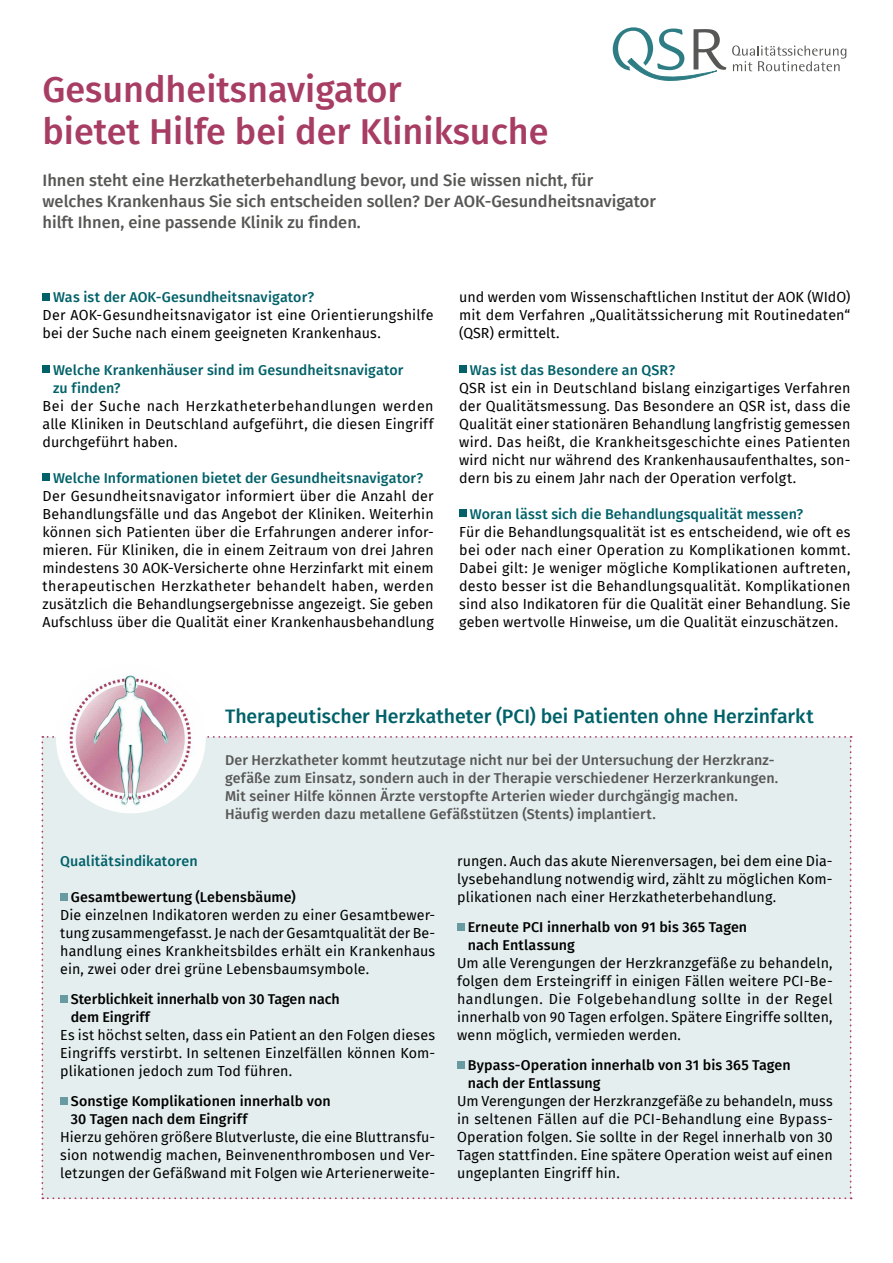
<style>
.page{position:relative;width:893px;height:1263px;background:#fff}
.page>*{position:absolute;margin:0;border:0;box-sizing:border-box;transform-origin:0 0}
.t1{font:500 36px/42px "Fira Sans";color:#a83d64}
.t2{font:500 19.5px "Fira Sans";letter-spacing:-.005em;color:#006169}
.t3{font:500 16.5px/21px "Fira Sans";color:#575756}
.t4{font:14.25px/18px "Fira Sans";letter-spacing:.005em;color:#000;text-align:justify}
.t5{font:500 14.25px/18px "Fira Sans";letter-spacing:.005em;color:#575756}
.t6{font:500 14.25px/18px "Fira Sans";letter-spacing:.005em;color:#000}
.t7{font:500 14.25px/18px "Fira Sans";letter-spacing:.005em;color:#006169}
</style>
<div class="page">
<svg style="left:612px;top:27px;width:235px;height:54px"></svg>
<div style="left:43px;top:293px;width:7px;height:7px;background:#006169"></div>
<div style="left:43px;top:365px;width:7px;height:7px;background:#006169"></div>
<div style="left:43px;top:473px;width:7px;height:7px;background:#006169"></div>
<div style="left:459px;top:365px;width:7px;height:7px;background:#006169"></div>
<div style="left:459px;top:509px;width:7px;height:7px;background:#006169"></div>
<div style="left:41px;top:736px;width:811px;height:463px;background:#e5eeef"></div>
<img style="left:56px;top:664px;width:150px;height:149px;border-radius:75px">
<h1 class="t1" style="left:43px;top:66px;width:508px">Gesundheitsnavigator<br>bietet Hilfe bei der Kliniksuche</h1>
<p class="t3" style="left:43px;top:169px;width:615px">Ihnen steht eine Herzkatheterbehandlung bevor, und Sie wissen nicht, für welches Krankenhaus Sie sich entscheiden sollen? Der AOK-Gesundheitsnavigator hilft Ihnen, eine passende Klinik zu finden.</p>
<p class="t7" style="left:53px;top:288px;width:263px">Was ist der AOK-Gesundheitsnavigator?</p>
<p class="t4" style="left:43px;top:306px;width:393px">Der AOK-Gesundheitsnavigator ist eine Orientierungshilfe bei der Suche nach einem geeigneten Krankenhaus.</p>
<p class="t7" style="left:53px;top:360px;width:352px">Welche Krankenhäuser sind im Gesundheitsnavigator zu finden?</p>
<p class="t4" style="left:43px;top:396px;width:393px">Bei der Suche nach Herzkatheterbehandlungen werden alle Kliniken in Deutschland aufgeführt, die diesen Eingriff durchgeführt haben.</p>
<p class="t7" style="left:53px;top:468px;width:371px">Welche Informationen bietet der Gesundheitsnavigator?</p>
<p class="t4" style="left:43px;top:486px;width:393px">Der Gesundheitsnavigator informiert über die Anzahl der Behandlungsfälle und das Angebot der Kliniken. Weiterhin können sich Patienten über die Erfahrungen anderer infor&shy;mieren. Für Kliniken, die in einem Zeitraum von drei Jahren mindestens 30 AOK-Versicherte ohne Herzinfarkt mit einem therapeutischen Herzkatheter behandelt haben, werden zusätzlich die Behandlungsergebnisse angezeigt. Sie geben Aufschluss über die Qualität einer Krankenhausbehandlung</p>
<p class="t4" style="left:459px;top:288px;width:393px">und werden vom Wissenschaftlichen Institut der AOK (WIdO) mit dem Verfahren „Qualitätssicherung mit Routinedaten“ (QSR) ermittelt.</p>
<p class="t7" style="left:470px;top:360px;width:207px">Was ist das Besondere an QSR?</p>
<p class="t4" style="left:459px;top:378px;width:393px">QSR ist ein in Deutschland bislang einzigartiges Verfahren der Qualitätsmessung. Das Besondere an QSR ist, dass die Qualität einer stationären Behandlung langfristig gemessen wird. Das heißt, die Krankheitsgeschichte eines Patienten wird nicht nur während des Krankenhausaufenthaltes, son&shy;dern bis zu einem Jahr nach der Operation verfolgt.</p>
<p class="t7" style="left:470px;top:504px;width:335px">Woran lässt sich die Behandlungsqualität messen?</p>
<p class="t4" style="left:459px;top:522px;width:393px">Für die Behandlungsqualität ist es entscheidend, wie oft es bei oder nach einer Operation zu Komplikationen kommt.<br>Dabei gilt: Je weniger mögliche Komplikationen auftreten, desto besser ist die Behandlungsqualität. Komplikationen sind also Indikatoren für die Qualität einer Behandlung. Sie geben wertvolle Hinweise, um die Qualität einzuschätzen.</p>
<h2 class="t2" style="left:225px;top:701px;width:590px">Therapeutischer Herzkatheter (PCI) bei Patienten ohne Herzinfarkt</h2>
<p class="t5" style="left:225px;top:750px;width:555px">Der Herzkatheter kommt heutzutage nicht nur bei der Untersuchung der Herzkranz&shy;gefäße zum Einsatz, sondern auch in der Therapie verschiedener Herzerkrankungen.<br>Mit seiner Hilfe können Ärzte verstopfte Arterien wieder durchgängig machen.<br>Häufig werden dazu metallene Gefäßstützen (Stents) implantiert.</p>
<p class="t7" style="left:60px;top:851px;width:139px">Qualitätsindikatoren</p>
<p class="t6" style="left:71px;top:887px;width:227px">Gesamtbewertung (Lebensbäume)</p>
<p class="t4" style="left:60px;top:905px;width:377px">Die einzelnen Indikatoren werden zu einer Gesamtbewer&shy;tung zusammengefasst. Je nach der Gesamtqualität der Be&shy;handlung eines Krankheitsbildes erhält ein Krankenhaus ein, zwei oder drei grüne Lebensbaumsymbole.</p>
<p class="t6" style="left:71px;top:989px;width:271px">Sterblichkeit innerhalb von 30 Tagen nach dem Eingriff</p>
<p class="t4" style="left:60px;top:1025px;width:377px">Es ist höchst selten, dass ein Patient an den Folgen dieses Eingriffs verstirbt. In seltenen Einzelfällen können Kom&shy;plikationen jedoch zum Tod führen.</p>
<p class="t6" style="left:71px;top:1091px;width:261px">Sonstige Komplikationen innerhalb von<br>30 Tagen nach dem Eingriff</p>
<p class="t4" style="left:60px;top:1127px;width:377px">Hierzu gehören größere Blutverluste, die eine Bluttransfu&shy;sion notwendig machen, Beinvenenthrombosen und Ver&shy;letzungen der Gefäßwand mit Folgen wie Arterienerweite-</p>
<p class="t4" style="left:457px;top:851px;width:377px">rungen. Auch das akute Nierenversagen, bei dem eine Dia&shy;lysebehandlung notwendig wird, zählt zu möglichen Kom&shy;plikationen nach einer Herzkatheterbehandlung.</p>
<p class="t6" style="left:468px;top:917px;width:281px">Erneute PCI innerhalb von 91 bis 365 Tagen nach Entlassung</p>
<p class="t4" style="left:457px;top:953px;width:377px">Um alle Verengungen der Herzkranzgefäße zu behandeln, folgen dem Ersteingriff in einigen Fällen weitere PCI-Be&shy;handlungen. Die Folgebehandlung sollte in der Regel innerhalb von 90 Tagen erfolgen. Spätere Eingriffe sollten, wenn möglich, vermieden werden.</p>
<p class="t6" style="left:468px;top:1055px;width:325px">Bypass-Operation innerhalb von 31 bis 365 Tagen nach der Entlassung</p>
<p class="t4" style="left:457px;top:1091px;width:377px">Um Verengungen der Herzkranzgefäße zu behandeln, muss in seltenen Fällen auf die PCI-Behandlung eine Bypass-Operation folgen. Sie sollte in der Regel innerhalb von 30<br>Tagen stattfinden. Eine spätere Operation weist auf einen ungeplanten Eingriff hin.</p>
</div>
